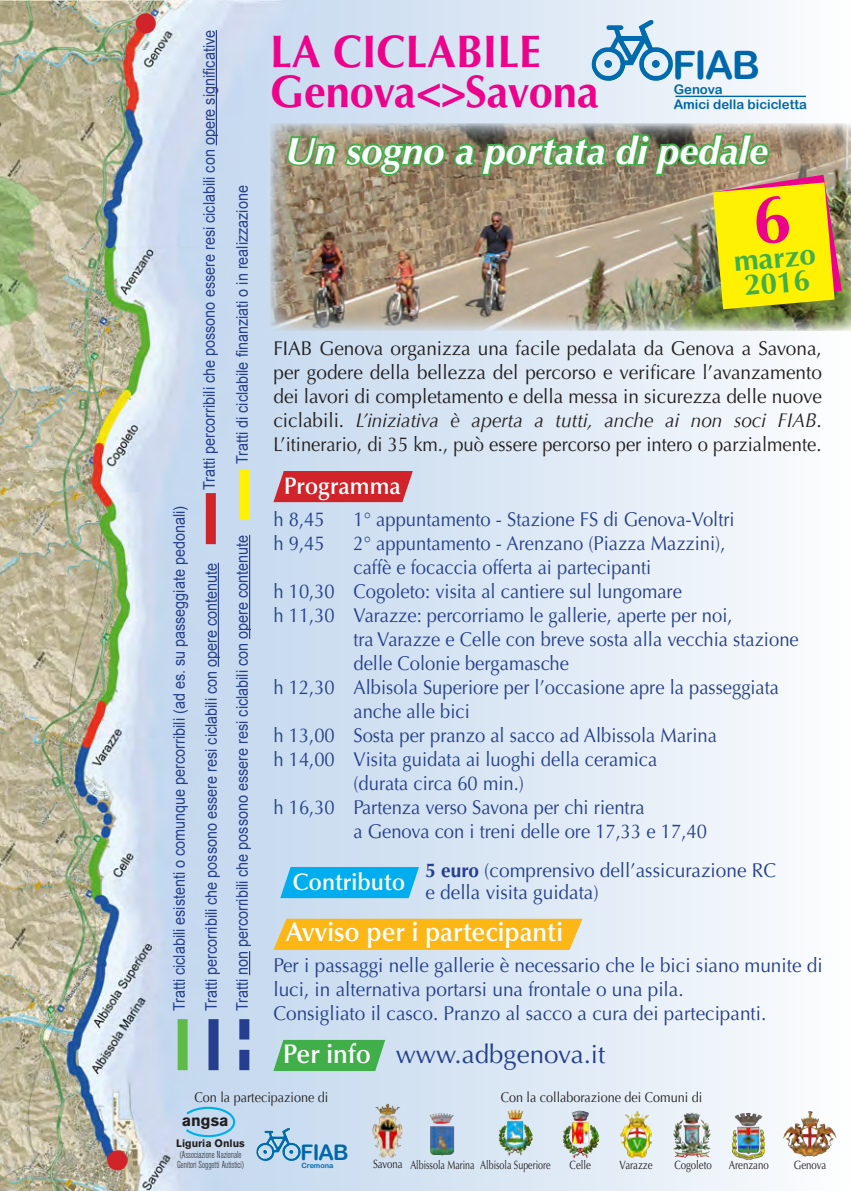
<style>
.page{position:relative;width:851px;height:1191px;background:#fff}
.page>*{position:absolute;margin:0;border:0;box-sizing:border-box;transform-origin:0 0}
.t1{font:700 45.8px "Optima LT Std";color:#ed028c;scale:.95 1}
.t2{font:39.2px "Arial Rounded MT Bold";color:#0067aa}
.t3{font:italic 700 38px "Optima LT Std";color:#fff}
.t4{font:700 29.6px "Optima LT Std";color:#40ae49}
.t5{font:28px "Zapf Dingbats ITC";color:#d1232a}
.t6{font:600 27px "Optima LT Std";color:#fff;scale:.95 1}
.t7{font:26px "Optima LT Std";color:#253f8e}
.t8{font:600 24px "Optima LT Std";color:#fff;scale:.95 1}
.t9{font:21.4px "Arial Rounded MT Bold";color:#0067aa}
.t10{font:20px "Optima LT Std";color:#253f8e;scale:.92 1}
.t11{font:20px/22px "Optima LT Std";color:#253f8e;scale:.95 1}
.t12{font:20px "Optima LT Std";color:#231f20;scale:.95 1}
.t13{font:20px "Optima LT Std";color:#231f20;scale:.92 1}
.t14{font:italic 20px "Optima";color:#231f20;scale:.95 1}
.t15{font:700 16.2px "Akzidenz Grotesk BE";color:#231f20}
.t16{font:16px "Arial";color:#253f8e;scale:.9 1}
.t17{font:14px "Optima";color:#231f20;scale:.9 1}
.t18{font:13.2px "Arial Rounded MT Bold";color:#0067aa}
.t19{font:12px "Optima LT Std";color:#231f20;scale:.8 1}
.t20{font:12px "Optima LT Std";color:#231f20;scale:.74 1}
.t21{font:700 10.8px "Akzidenz Grotesk BE";color:#231f20}
.t22{font:300 condensed 10px "Akzidenz Grotesk BE";color:#231f20;scale:.95 1}
.t23{font:7.2px "Arial Rounded MT Bold";color:#0067aa}
.s1{font-family:"Optima LT Std";font-style:normal}
.s2{font-weight:700}
</style>
<div class="page">
<img style="left:0;top:0;width:850px;height:1191px">
<img style="left:270px;top:124px;width:580px;height:207px">
<svg style="left:273px;top:1040px;width:112px;height:31px;background:#4cb258"></svg>
<svg style="left:273px;top:471px;width:140px;height:31px;background:#d03139"></svg>
<svg style="left:280px;top:867px;width:139px;height:31px;background:#0fb1ef"></svg>
<svg style="left:273px;top:918px;width:309px;height:32px;background:#f9b923"></svg>
<img style="left:591px;top:20px;width:82px;height:61px">
<hr style="left:675px;top:96px;width:130px;height:1px;background:#0067aa">
<img style="left:256px;top:1127px;width:45px;height:34px">
<svg style="left:183px;top:1105px;width:53px;height:33px;background:#abd3ef"></svg>
<img style="left:507px;top:1109px;width:14px;height:11px">
<img style="left:562px;top:1110px;width:27px;height:40px">
<img style="left:732px;top:1113px;width:32px;height:46px">
<img style="left:620px;top:1111px;width:18px;height:46px">
<img style="left:783px;top:1111px;width:53px;height:45px">
<img style="left:372px;top:1103px;width:29px;height:54px">
<img style="left:429px;top:1112px;width:24px;height:12px">
<img style="left:673px;top:1112px;width:33px;height:34px">
<div style="left:177px;top:1019px;width:10px;height:51px;background:#5dbb46"></div>
<hr style="left:216px;top:30px;width:1px;height:115px;background:#253f8e">
<div style="left:206px;top:493px;width:10px;height:51px;background:#d1232a"></div>
<div style="left:240px;top:469px;width:10px;height:51px;background:#fff101"></div>
<hr style="left:218px;top:563px;width:1px;height:104px;background:#253f8e">
<div style="left:208px;top:1019px;width:10px;height:51px;background:#253f8e"></div>
<svg style="left:249px;top:951px;width:1px;height:24px"></svg>
<hr style="left:249px;top:535px;width:1px;height:104px;background:#253f8e">
<svg style="left:239px;top:1019px;width:10px;height:51px"></svg>
<img style="left:285px;top:131px;width:556px;height:178px">
<p class="t5" style="left:135px;top:10px;width:24px">●</p>
<p class="t16" style="left:168px;top:1011px;width:563px;rotate:-90deg">Tratti ciclabili esistenti o comunque percorribili (ad es. su passeggiate pedonali)</p>
<p class="t16" style="left:198px;top:490px;width:512px;rotate:-90deg">Tratti percorribili che possono essere resi ciclabili con opere significative</p>
<p class="t16" style="left:200px;top:1011px;width:500px;rotate:-90deg">Tratti percorribili che possono essere resi ciclabili con opere contenute</p>
<p class="t16" style="left:232px;top:464px;width:311px;rotate:-90deg">Tratti di ciclabile finanziati o in realizzazione</p>
<p class="t16" style="left:232px;top:1011px;width:531px;rotate:-90deg">Tratti non percorribili che possono essere resi ciclabili con opere contenute</p>
<p class="t1" style="left:270px;top:24px;width:286px">LA CICLABILE</p>
<p class="t1" style="left:270px;top:64px;width:347px">Genova&lt;&gt;Savona</p>
<p class="t2" style="left:672px;top:42px;width:89px">FIAB</p>
<p class="t18" style="left:673px;top:81px;width:50px">Genova</p>
<p class="t18" style="left:673px;top:96px;width:135px">Amici della bicicletta</p>
<p class="t3" style="left:285px;top:128px;width:484px">Un sogno a portata di pedale</p>
<p class="t4" style="left:732px;top:244px;width:84px;rotate:-5deg">marzo</p>
<p class="t4" style="left:742px;top:268px;width:67px;rotate:-5deg">2016</p>
<p class="t12" style="left:273px;top:336px;width:578px">FIAB Genova organizza una facile pedalata da Genova a Savona,</p>
<p class="t12" style="left:273px;top:360px;width:578px">per godere della bellezza del percorso e verificare l’avanzamento</p>
<p class="t12" style="left:273px;top:384px;width:578px">dei lavori di completamento e della messa in sicurezza delle nuove</p>
<p class="t14" style="left:273px;top:408px;width:578px"><span class="s1">ciclabili.</span> L’iniziativa è aperta a tutti, anche ai non soci FIAB<span class="s1">.</span></p>
<p class="t13" style="left:273px;top:432px;width:597px">L’itinerario, di 35 km., può essere percorso per intero o parzialmente.</p>
<p class="t8" style="left:284px;top:472px;width:125px">Programma</p>
<p class="t10" style="left:273px;top:508px;width:57px">h 8,45</p>
<p class="t10" style="left:353px;top:508px;width:416px">1° appuntamento - Stazione FS di Genova-Voltri</p>
<p class="t10" style="left:273px;top:532px;width:57px">h 9,45</p>
<p class="t10" style="left:353px;top:532px;width:406px">2° appuntamento - Arenzano (Piazza Mazzini),</p>
<p class="t10" style="left:353px;top:556px;width:325px">caffè e focaccia offerta ai partecipanti</p>
<p class="t10" style="left:273px;top:580px;width:445px">h 10,30 Cogoleto: visita al cantiere sul lungomare</p>
<p class="t10" style="left:273px;top:604px;width:500px">h 11,30 Varazze: percorriamo le gallerie, aperte per noi,</p>
<p class="t10" style="left:353px;top:628px;width:485px">tra Varazze e Celle con breve sosta alla vecchia stazione</p>
<p class="t10" style="left:353px;top:652px;width:236px">delle Colonie bergamasche</p>
<p class="t10" style="left:273px;top:676px;width:551px">h 12,30 Albisola Superiore per l’occasione apre la passeggiata</p>
<p class="t10" style="left:353px;top:700px;width:128px">anche alle bici</p>
<p class="t10" style="left:273px;top:724px;width:483px">h 13,00 Sosta per pranzo al sacco ad Albissola Marina</p>
<p class="t10" style="left:273px;top:748px;width:418px">h 14,00 Visita guidata ai luoghi della ceramica</p>
<p class="t10" style="left:353px;top:772px;width:187px">(durata circa 60 min.)</p>
<p class="t10" style="left:273px;top:796px;width:405px">h 16,30 Partenza verso Savona per chi rientra</p>
<p class="t10" style="left:353px;top:820px;width:385px">a Genova con i treni delle ore 17,33 e 17,40</p>
<p class="t11" style="left:425px;top:860px;width:370px"><span class="s2">5 euro</span> (comprensivo dell’assicurazione RC e della visita guidata)</p>
<p class="t8" style="left:292px;top:868px;width:120px">Contributo</p>
<p class="t6" style="left:286px;top:916px;width:293px">Avviso per i partecipanti</p>
<p class="t11" style="left:273px;top:953px;width:579px;line-height:24px">Per i passaggi nelle gallerie è necessario che le bici siano munite di luci, in alternativa portarsi una frontale o una pila.</p>
<p class="t11" style="left:273px;top:1002px;width:520px">Consigliato il casco. Pranzo al sacco a cura dei partecipanti.</p>
<p class="t6" style="left:283px;top:1038px;width:95px">Per info</p>
<p class="t7" style="left:395px;top:1039px;width:211px">www.adbgenova.it</p>
<p class="t17" style="left:500px;top:1088px;width:225px">Con la collaborazione dei Comuni di</p>
<p class="t17" style="left:194px;top:1089px;width:150px">Con la partecipazione di</p>
<p class="t15" style="left:182px;top:1111px;width:48px">angsa</p>
<p class="t21" style="left:176px;top:1137px;width:70px">Liguria Onlus</p>
<p class="t22" style="left:180px;top:1149px;width:66px">(Associazione Nazionale</p>
<p class="t22" style="left:177px;top:1159px;width:72px">Genitori Soggetti Autistici)</p>
<p class="t9" style="left:300px;top:1139px;width:50px">FIAB</p>
<p class="t5" style="left:106px;top:1147px;width:24px">●</p>
<p class="t19" style="left:373px;top:1157px;width:38px">Savona</p>
<p class="t20" style="left:480px;top:1157px;width:96px">Albisola Superiore</p>
<p class="t19" style="left:569px;top:1158px;width:28px">Celle</p>
<p class="t19" style="left:619px;top:1158px;width:43px">Varazze</p>
<p class="t19" style="left:728px;top:1157px;width:52px">Arenzano</p>
<p class="t19" style="left:793px;top:1157px;width:42px">Genova</p>
<p class="t20" style="left:410px;top:1157px;width:88px">Albissola Marina</p>
<p class="t19" style="left:674px;top:1158px;width:48px">Cogoleto</p>
<p class="t23" style="left:301px;top:1161px;width:34px">Cremona</p>
</div>
